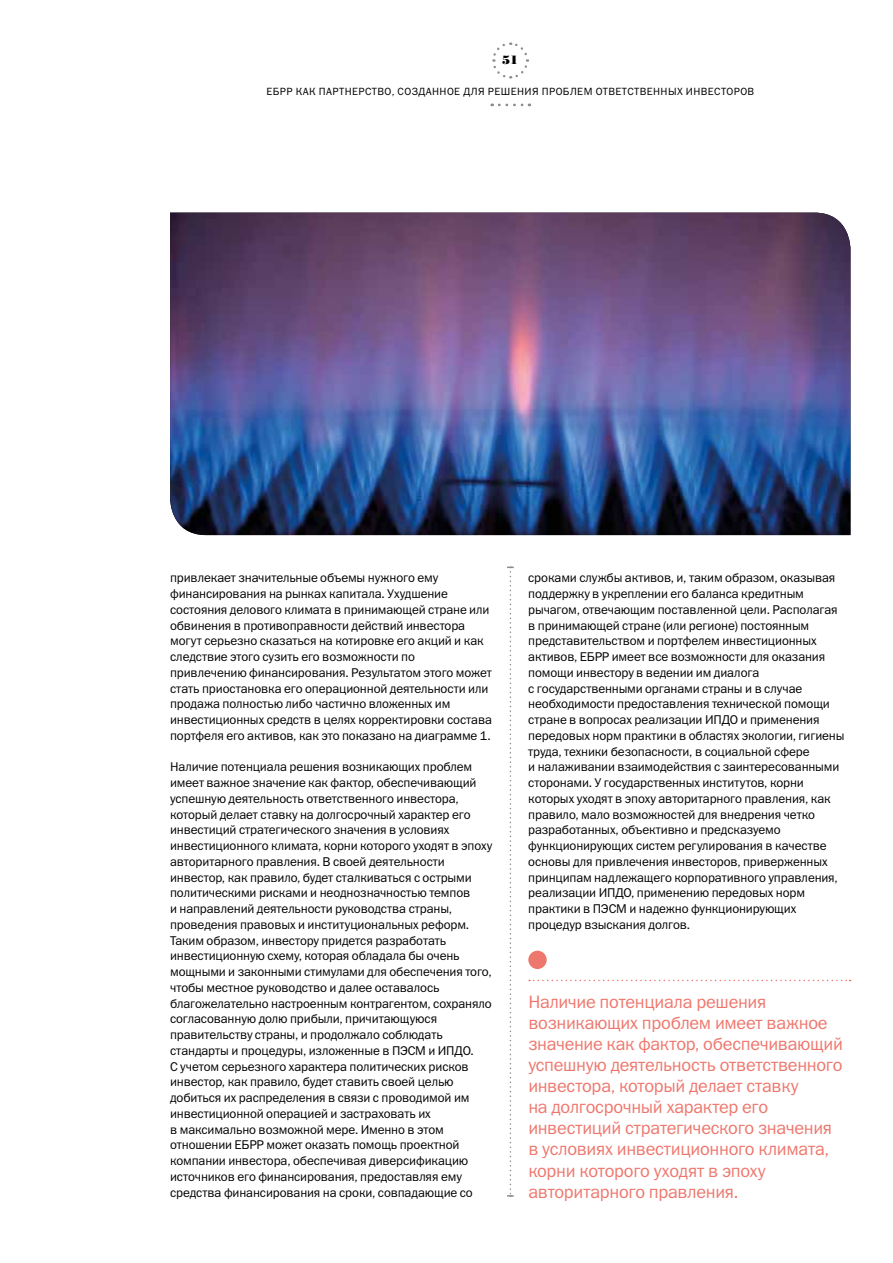
<style>
.page{position:relative;width:893px;height:1263px;background:#fff}
.page>*{position:absolute;margin:0;border:0;box-sizing:border-box;transform-origin:0 0}
.t1{font:18px/21px "Franklin Gothic Book ITC";letter-spacing:-.015em;color:#ee776d}
.t2{font:12.75px/15.8px "Franklin Gothic Book ITC";letter-spacing:-.01em;color:#000}
.t3{font:12px "Bodoni Poster";color:#000}
.t4{font:10.5px "Franklin Gothic Book ITC";letter-spacing:.04em;color:#000}
</style>
<div class="page">
<img style="left:170px;top:213px;width:680px;height:322px">
<svg style="left:529px;top:980px;width:322px;height:1px"></svg>
<div style="left:528px;top:951px;width:19px;height:18px;background:#ee776d;border-radius:50%"></div>
<svg style="left:492px;top:42px;width:38px;height:37px"></svg>
<svg style="left:499px;top:104px;width:31px;height:2px"></svg>
<svg style="left:507px;top:567px;width:7px;height:630px"></svg>
<p class="t3" style="left:502px;top:53px;width:18px">51</p>
<p class="t4" style="left:266px;top:85px;width:489px">ЕБРР КАК ПАРТНЕРСТВО, СОЗДАННОЕ ДЛЯ РЕШЕНИЯ ПРОБЛЕМ ОТВЕТСТВЕННЫХ ИНВЕСТОРОВ</p>
<p class="t2" style="left:170px;top:570px;width:323px">привлекает значительные объемы нужного ему финансирования на рынках капитала. Ухудшение состояния делового климата в принимающей стране или обвинения в противоправности действий инвестора могут серьезно сказаться на котировке его акций и как следствие этого сузить его возможности по привлечению финансирования. Результатом этого может стать приостановка его операционной деятельности или продажа полностью либо частично вложенных им инвестиционных средств в целях корректировки состава портфеля его активов, как это показано на диаграмме 1.</p>
<p class="t2" style="left:170px;top:759px;width:324px">Наличие потенциала решения возникающих проблем имеет важное значение как фактор, обеспечивающий успешную деятельность ответственного инвестора, который делает ставку на долгосрочный характер его инвестиций стратегического значения в условиях инвестиционного климата, корни которого уходят в эпоху авторитарного правления. В своей деятельности инвестор, как правило, будет сталкиваться с острыми политическими рисками и неоднозначностью темпов<br>и направлений деятельности руководства страны, проведения правовых и институциональных реформ.<br>Таким образом, инвестору придется разработать инвестиционную схему, которая обладала бы очень мощными и законными стимулами для обеспечения того, чтобы местное руководство и далее оставалось благожелательно настроенным контрагентом, сохраняло согласованную долю прибыли, причитающуюся правительству страны, и продолжало соблюдать стандарты и процедуры, изложенные в ПЭСМ и ИПДО.<br>С учетом серьезного характера политических рисков инвестор, как правило, будет ставить своей целью добиться их распределения в связи с проводимой им инвестиционной операцией и застраховать их<br>в максимально возможной мере. Именно в этом отношении ЕБРР может оказать помощь проектной компании инвестора, обеспечивая диверсификацию источников его финансирования, предоставляя ему средства финансирования на сроки, совпадающие со</p>
<p class="t2" style="left:528px;top:570px;width:318px">сроками службы активов, и, таким образом, оказывая поддержку в укреплении его баланса кредитным рычагом, отвечающим поставленной цели. Располагая в принимающей стране (или регионе) постоянным представительством и портфелем инвестиционных активов, ЕБРР имеет все возможности для оказания помощи инвестору в ведении им диалога<br>с государственными органами страны и в случае необходимости предоставления технической помощи стране в вопросах реализации ИПДО и применения передовых норм практики в областях экологии, гигиены труда, техники безопасности, в социальной сфере<br>и налаживании взаимодействия с заинтересованными сторонами. У государственных институтов, корни которых уходят в эпоху авторитарного правления, как правило, мало возможностей для внедрения четко разработанных, объективно и предсказуемо функционирующих систем регулирования в качестве основы для привлечения инвесторов, приверженных принципам надлежащего корпоративного управления, реализации ИПДО, применению передовых норм практики в ПЭСМ и надежно функционирующих процедур взыскания долгов.</p>
<p class="t1" style="left:528px;top:991px;width:316px">Наличие потенциала решения возникающих проблем имеет важное значение как фактор, обеспечивающий успешную деятельность ответственного инвестора, который делает ставку<br>на долгосрочный характер его инвестиций стратегического значения в условиях инвестиционного климата, корни которого уходят в эпоху авторитарного правления.</p>
</div>
